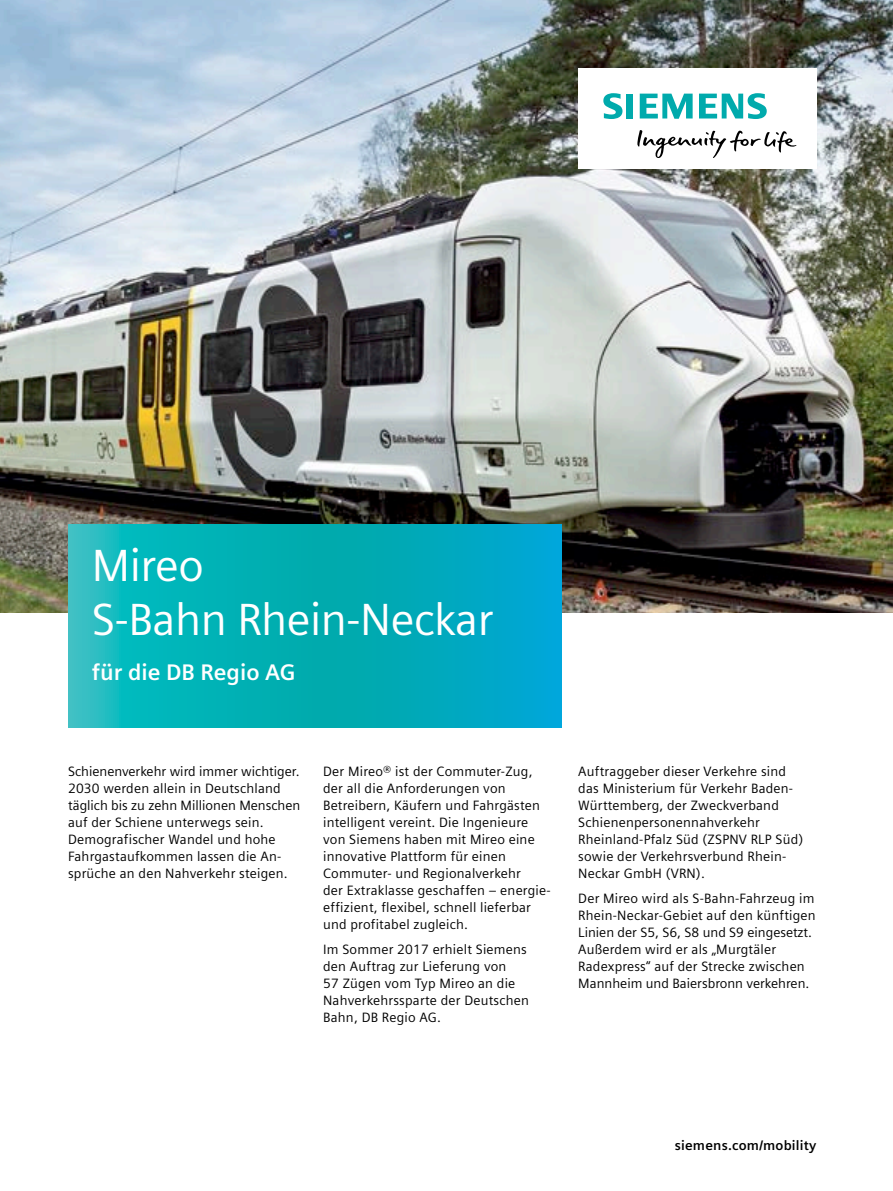
<style>
.page{position:relative;width:893px;height:1191px;background:#fff}
.page>*{position:absolute;margin:0;border:0;box-sizing:border-box;transform-origin:0 0}
.t1{font:45px/54px "Siemens Sans Global";letter-spacing:-.01em;color:#fff}
.t2{font:700 22.5px "Siemens Sans Global";color:#fff}
.t3{font:13.5px/17px "Siemens Sans Global";letter-spacing:.015em;color:#000}
.t4{font:700 13.5px "Siemens Sans Global";letter-spacing:.015em;color:#000}
</style>
<div class="page">
<img style="left:0;top:0;width:893px;height:612px">
<svg style="left:68px;top:524px;width:493px;height:204px;background:#04aebb"></svg>
<div style="left:578px;top:68px;width:238px;height:101px;background:#fff"></div>
<svg style="left:637px;top:130px;width:159px;height:28px"></svg>
<svg style="left:603px;top:93px;width:30px;height:26px"></svg>
<svg style="left:640px;top:94px;width:53px;height:25px"></svg>
<svg style="left:699px;top:93px;width:68px;height:26px"></svg>
<h1 class="t1" style="left:92px;top:540px;width:403px">Mireo<br>S-Bahn Rhein-Neckar</h1>
<h2 class="t2" style="left:92px;top:659px;width:205px">für die DB Regio AG</h2>
<p class="t3" style="left:68px;top:763px;width:234px">Schienenverkehr wird immer wichtiger.<br>2030 werden allein in Deutschland täglich bis zu zehn Millionen Menschen auf der Schiene unterwegs sein.<br>Demografischer Wandel und hohe Fahrgastaufkommen lassen die An&shy;sprüche an den Nahverkehr steigen.</p>
<p class="t3" style="left:323px;top:763px;width:229px">Der Mireo® ist der Commuter-Zug, der all die Anforderungen von Betreibern, Käufern und Fahrgästen intelligent vereint. Die Ingenieure von Siemens haben mit Mireo eine innovative Plattform für einen Commuter- und Regionalverkehr<br>der Extraklasse geschaffen – energie&shy;effizient, flexibel, schnell lieferbar und profitabel zugleich.</p>
<p class="t3" style="left:323px;top:941px;width:207px">Im Sommer 2017 erhielt Siemens den Auftrag zur Lieferung von<br>57 Zügen vom Typ Mireo an die<br>Nahverkehrssparte der Deutschen<br>Bahn, DB Regio AG.</p>
<p class="t3" style="left:578px;top:763px;width:226px">Auftraggeber dieser Verkehre sind das Ministerium für Verkehr Baden-<br>Württemberg, der Zweckverband<br>Schienenpersonennahverkehr<br>Rheinland-Pfalz Süd (ZSPNV RLP Süd) sowie der Verkehrsverbund Rhein-<br>Neckar GmbH (VRN).</p>
<p class="t3" style="left:578px;top:890px;width:239px">Der Mireo wird als S-Bahn-Fahrzeug im Rhein-Neckar-Gebiet auf den künftigen Linien der S5, S6, S8 und S9 eingesetzt.<br>Außerdem wird er als „Murgtäler Radexpress“ auf der Strecke zwischen Mannheim und Baiersbronn verkehren.</p>
<p class="t4" style="left:675px;top:1137px;width:143px">siemens.com/mobility</p>
</div>
